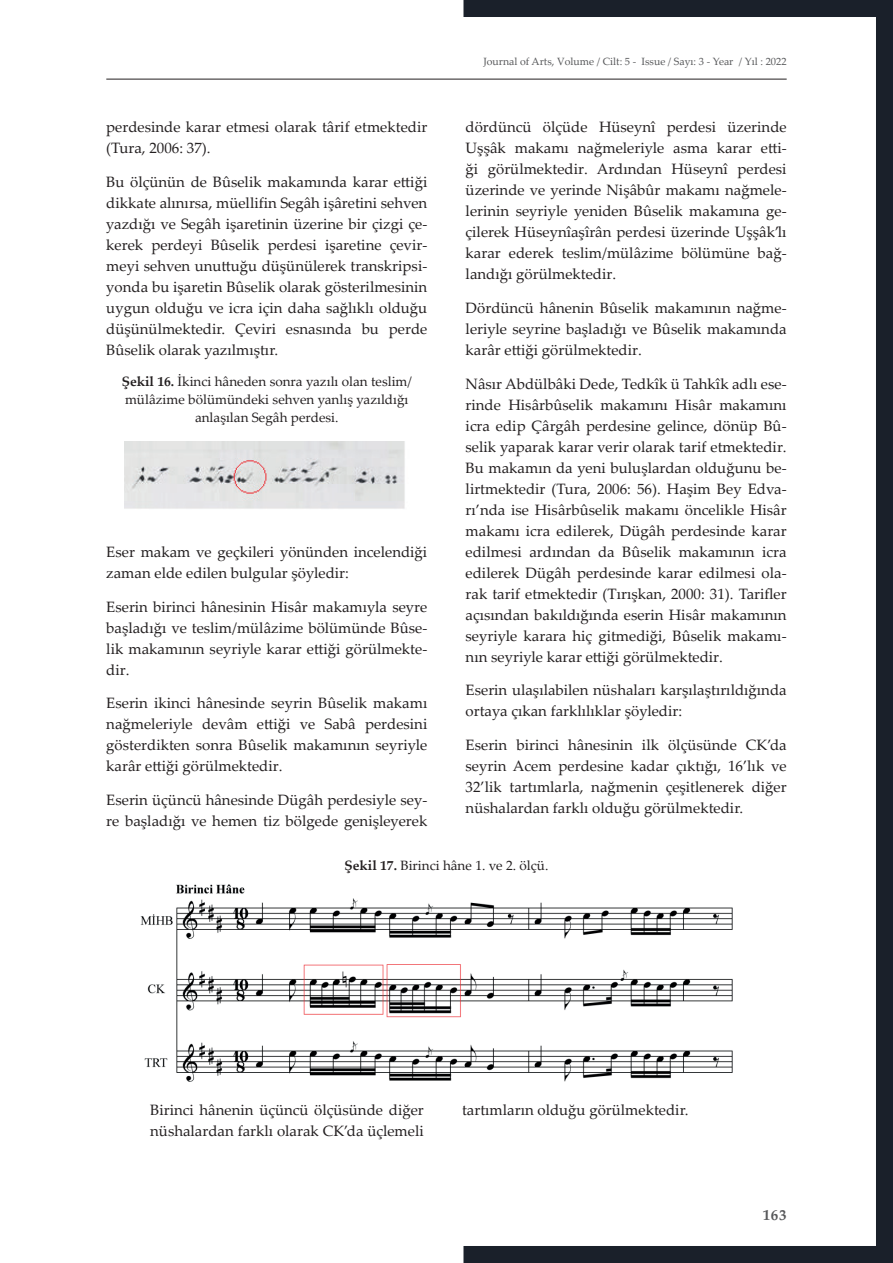
<style>
.page{position:relative;width:893px;height:1263px;background:#fff}
.page>*{position:absolute;margin:0;border:0;box-sizing:border-box;transform-origin:0 0}
.t1{font:15px/21px "Palatino Linotype";color:#231f20;text-align:justify}
.t2{font:700 15px "Palatino";color:#57585a}
.t3{font:13.5px/18px "Palatino Linotype";color:#231f20;text-align:center}
.t4{font:10.5px "Palatino Linotype";color:#57585a}
.s1{font-weight:700}
</style>
<div class="page">
<svg style="left:463px;top:0;width:430px;height:1263px"></svg>
<hr style="left:106px;top:79px;width:681px;height:1px;background:#231f20">
<img style="left:125px;top:442px;width:280px;height:67px">
<img style="left:140px;top:876px;width:604px;height:206px">
<p class="t1" style="left:106px;top:116px;width:323px">perdesinde karar etmesi olarak târif etmektedir (Tura, 2006: 37).</p>
<p class="t1" style="left:106px;top:171px;width:323px">Bu ölçünün de Bûselik makamında karar ettiği dikkate alınırsa, müellifin Segâh işâretini sehven yazdığı ve Segâh işaretinin üzerine bir çizgi çe&shy;kerek perdeyi Bûselik perdesi işaretine çevir&shy;meyi sehven unuttuğu düşünülerek transkripsi&shy;yonda bu işaretin Bûselik olarak gösterilmesinin uygun olduğu ve icra için daha sağlıklı olduğu düşünülmektedir. Çeviri esnasında bu perde Bûselik olarak yazılmıştır.</p>
<p class="t3" style="left:122px;top:372px;width:292px"><span class="s1">Şekil 16.</span> İkinci hâneden sonra yazılı olan teslim/ mülâzime bölümündeki sehven yanlış yazıldığı anlaşılan Segâh perdesi.</p>
<p class="t1" style="left:106px;top:541px;width:323px">Eser makam ve geçkileri yönünden incelendiği zaman elde edilen bulgular şöyledir:</p>
<p class="t1" style="left:106px;top:595px;width:323px">Eserin birinci hânesinin Hisâr makamıyla seyre başladığı ve teslim/mülâzime bölümünde Bûse&shy;lik makamının seyriyle karar ettiği görülmekte&shy;dir.</p>
<p class="t1" style="left:106px;top:692px;width:323px">Eserin ikinci hânesinde seyrin Bûselik makamı nağmeleriyle devâm ettiği ve Sabâ perdesini gösterdikten sonra Bûselik makamının seyriyle karâr ettiği görülmektedir.</p>
<p class="t1" style="left:106px;top:789px;width:323px">Eserin üçüncü hânesinde Dügâh perdesiyle sey&shy;re başladığı ve hemen tiz bölgede genişleyerek</p>
<p class="t4" style="left:483px;top:54px;width:305px">Journal of Arts, Volume / Cilt: 5 - Issue / Sayı: 3 - Year / Yıl : 2022</p>
<p class="t1" style="left:466px;top:116px;width:323px">dördüncü ölçüde Hüseynî perdesi üzerinde Uşşâk makamı nağmeleriyle asma karar etti&shy;ği görülmektedir. Ardından Hüseynî perdesi üzerinde ve yerinde Nişâbûr makamı nağmele&shy;lerinin seyriyle yeniden Bûselik makamına ge&shy;çilerek Hüseynîaşîrân perdesi üzerinde Uşşâk’lı karar ederek teslim/mülâzime bölümüne bağ&shy;landığı görülmektedir.</p>
<p class="t1" style="left:466px;top:297px;width:323px">Dördüncü hânenin Bûselik makamının nağme&shy;leriyle seyrine başladığı ve Bûselik makamında karâr ettiği görülmektedir.</p>
<p class="t1" style="left:466px;top:372px;width:323px">Nâsır Abdülbâki Dede, Tedkîk ü Tahkîk adlı ese&shy;rinde Hisârbûselik makamını Hisâr makamını icra edip Çârgâh perdesine gelince, dönüp Bû&shy;selik yaparak karar verir olarak tarif etmektedir.<br>Bu makamın da yeni buluşlardan olduğunu be&shy;lirtmektedir (Tura, 2006: 56). Haşim Bey Edva&shy;rı’nda ise Hisârbûselik makamı öncelikle Hisâr makamı icra edilerek, Dügâh perdesinde karar edilmesi ardından da Bûselik makamının icra edilerek Dügâh perdesinde karar edilmesi ola&shy;rak tarif etmektedir (Tırışkan, 2000: 31). Tarifler açısından bakıldığında eserin Hisâr makamının seyriyle karara hiç gitmediği, Bûselik makamı&shy;nın seyriyle karar ettiği görülmektedir.</p>
<p class="t1" style="left:466px;top:679px;width:323px">Eserin ulaşılabilen nüshaları karşılaştırıldığında ortaya çıkan farklılıklar şöyledir:</p>
<p class="t1" style="left:466px;top:734px;width:323px">Eserin birinci hânesinin ilk ölçüsünde CK’da seyrin Acem perdesine kadar çıktığı, 16’lık ve 32’lik tartımlarla, nağmenin çeşitlenerek diğer nüshalardan farklı olduğu görülmektedir.</p>
<p class="t3" style="left:345px;top:856px;width:205px"><span class="s1">Şekil 17.</span> Birinci hâne 1. ve 2. ölçü.</p>
<p class="t1" style="left:150px;top:1099px;width:275px">Birinci hânenin üçüncü ölçüsünde diğer nüshalardan farklı olarak CK’da üçlemeli</p>
<p class="t1" style="left:462px;top:1099px;width:228px">tartımların olduğu görülmektedir.</p>
<p class="t2" style="left:763px;top:1202px;width:25px">163</p>
</div>
